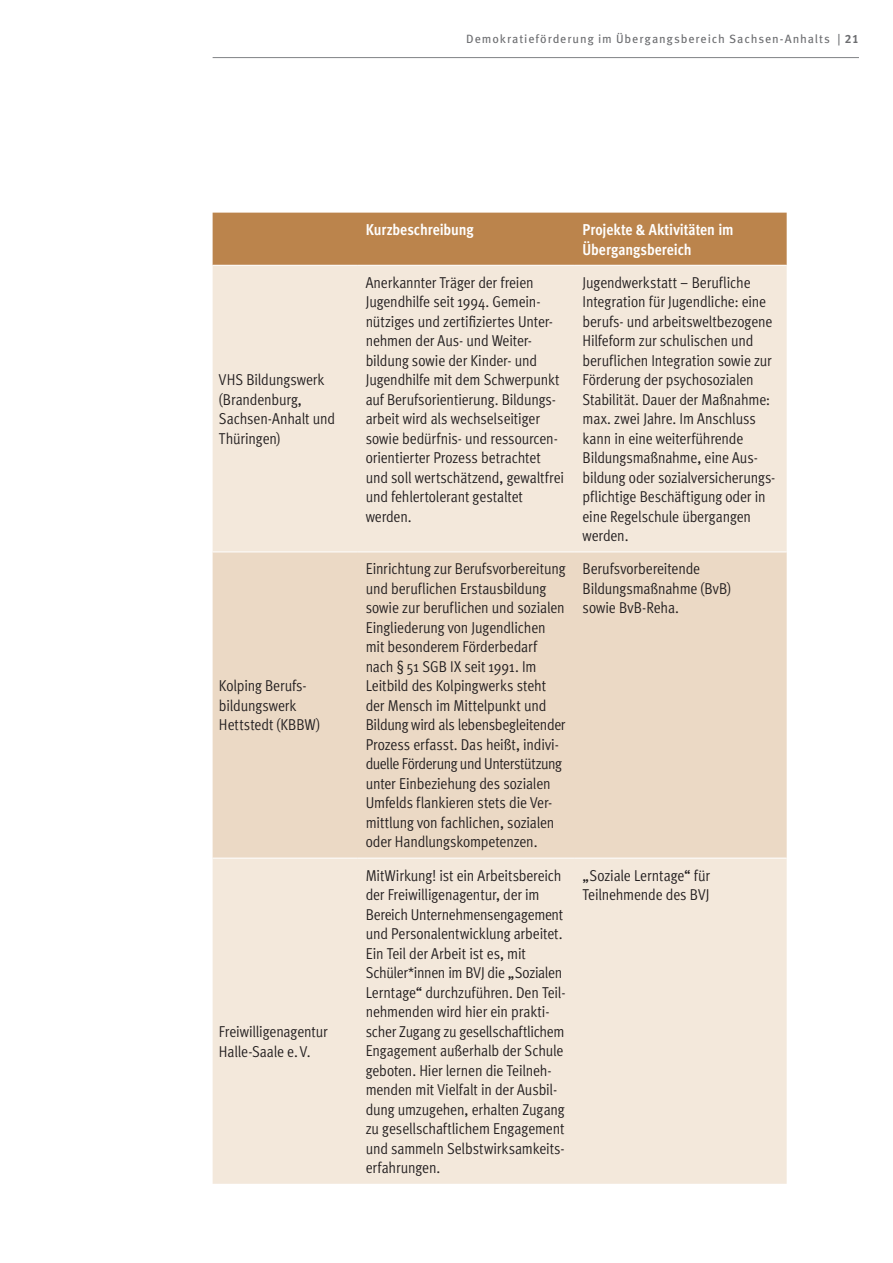
<style>
.page{position:relative;width:893px;height:1263px;background:#fff}
.page>*{position:absolute;margin:0;border:0;box-sizing:border-box;transform-origin:0 0}
.t1{font:15.75px/19.5px "Meta Pro Cond Norm";letter-spacing:-.01em;color:#231f20}
.t2{font:700 condensed 15.75px/19.5px "Meta Pro";letter-spacing:-.005em;color:#fff}
.t3{font:12px "Meta Pro";letter-spacing:.075em;color:#6c6d70}
.s1{font-weight:700}
</style>
<div class="page">
<hr style="left:213px;top:57px;width:646px;height:1px;background:#808285">
<div style="left:213px;top:213px;width:574px;height:52px;background:#bb844c"></div>
<div style="left:213px;top:266px;width:574px;height:918px;background:#f3e8db"></div>
<div style="left:213px;top:552px;width:574px;height:306px;background:#ebd9c5"></div>
<hr style="left:213px;top:551px;width:144px;height:1px;background:#fff">
<hr style="left:357px;top:551px;width:217px;height:1px;background:#fff">
<hr style="left:574px;top:551px;width:213px;height:1px;background:#fff">
<hr style="left:213px;top:858px;width:144px;height:1px;background:#fff">
<hr style="left:357px;top:858px;width:217px;height:1px;background:#fff">
<hr style="left:574px;top:858px;width:213px;height:1px;background:#fff">
<p class="t3" style="left:466px;top:30px;width:394px">Demokratieförderung im Übergangsbereich Sachsen-Anhalts | <span class="s1">21</span></p>
<p class="t1" style="left:219px;top:369px;width:118px">VHS Bildungswerk (Brandenburg,<br>Sachsen-Anhalt und<br>Thüringen)</p>
<p class="t1" style="left:219px;top:675px;width:102px">Kolping Berufs&shy;bildungswerk<br>Hettstedt (KBBW)</p>
<p class="t1" style="left:219px;top:1021px;width:110px">Freiwilligenagentur<br>Halle-Saale e. V.</p>
<p class="t2" style="left:366px;top:219px;width:110px">Kurzbeschreibung</p>
<p class="t2" style="left:583px;top:219px;width:153px">Projekte &amp; Aktivitäten im<br>Übergangsbereich</p>
<p class="t1" style="left:366px;top:272px;width:200px">Anerkannter Träger der freien<br>Jugendhilfe seit 1994. Gemein&shy;nütziges und zertifiziertes Unter&shy;nehmen der Aus- und Weiter&shy;bildung sowie der Kinder- und<br>Jugendhilfe mit dem Schwerpunkt auf Berufsorientierung. Bildungs&shy;arbeit wird als wechselseitiger sowie bedürfnis- und ressourcen&shy;orientierter Prozess betrachtet und soll wertschätzend, gewaltfrei und fehlertolerant gestaltet werden.</p>
<p class="t1" style="left:583px;top:271px;width:194px">Jugendwerkstatt – Berufliche<br>Integration für Jugendliche: eine berufs- und arbeitsweltbezogene<br>Hilfeform zur schulischen und beruflichen Integration sowie zur<br>Förderung der psychosozialen<br>Stabilität. Dauer der Maßnahme: max. zwei Jahre. Im Anschluss kann in eine weiterführende<br>Bildungsmaßnahme, eine Aus&shy;bildung oder sozialversicherungs&shy;pflichtige Beschäftigung oder in eine Regelschule übergangen werden.</p>
<p class="t1" style="left:366px;top:558px;width:201px">Einrichtung zur Berufsvorbereitung und beruflichen Erstausbildung sowie zur beruflichen und sozialen Eingliederung von Jugendlichen mit besonderem Förderbedarf nach § 51 SGB IX seit 1991. Im Leitbild des Kolpingwerks steht der Mensch im Mittelpunkt und Bildung wird als lebensbegleitender Prozess erfasst. Das heißt, indivi&shy;duelle Förderung und Unterstützung unter Einbeziehung des sozialen Umfelds flankieren stets die Ver&shy;mittlung von fachlichen, sozialen oder Handlungskompetenzen.</p>
<p class="t1" style="left:583px;top:558px;width:150px">Berufsvorbereitende<br>Bildungsmaßnahme (BvB) sowie BvB-Reha.</p>
<p class="t1" style="left:366px;top:864px;width:201px">MitWirkung! ist ein Arbeitsbereich der Freiwilligenagentur, der im Bereich Unternehmensengagement und Personalentwicklung arbeitet.<br>Ein Teil der Arbeit ist es, mit Schüler*innen im BVJ die „Sozialen Lerntage“ durchzuführen. Den Teil&shy;nehmenden wird hier ein prakti&shy;scher Zugang zu gesellschaftlichem Engagement außerhalb der Schule geboten. Hier lernen die Teilneh&shy;menden mit Vielfalt in der Ausbil&shy;dung umzugehen, erhalten Zugang zu gesellschaftlichem Engagement und sammeln Selbstwirksamkeits&shy;erfahrungen.</p>
<p class="t1" style="left:582px;top:864px;width:129px">„Soziale Lerntage“ für<br>Teilnehmende des BVJ</p>
</div>
